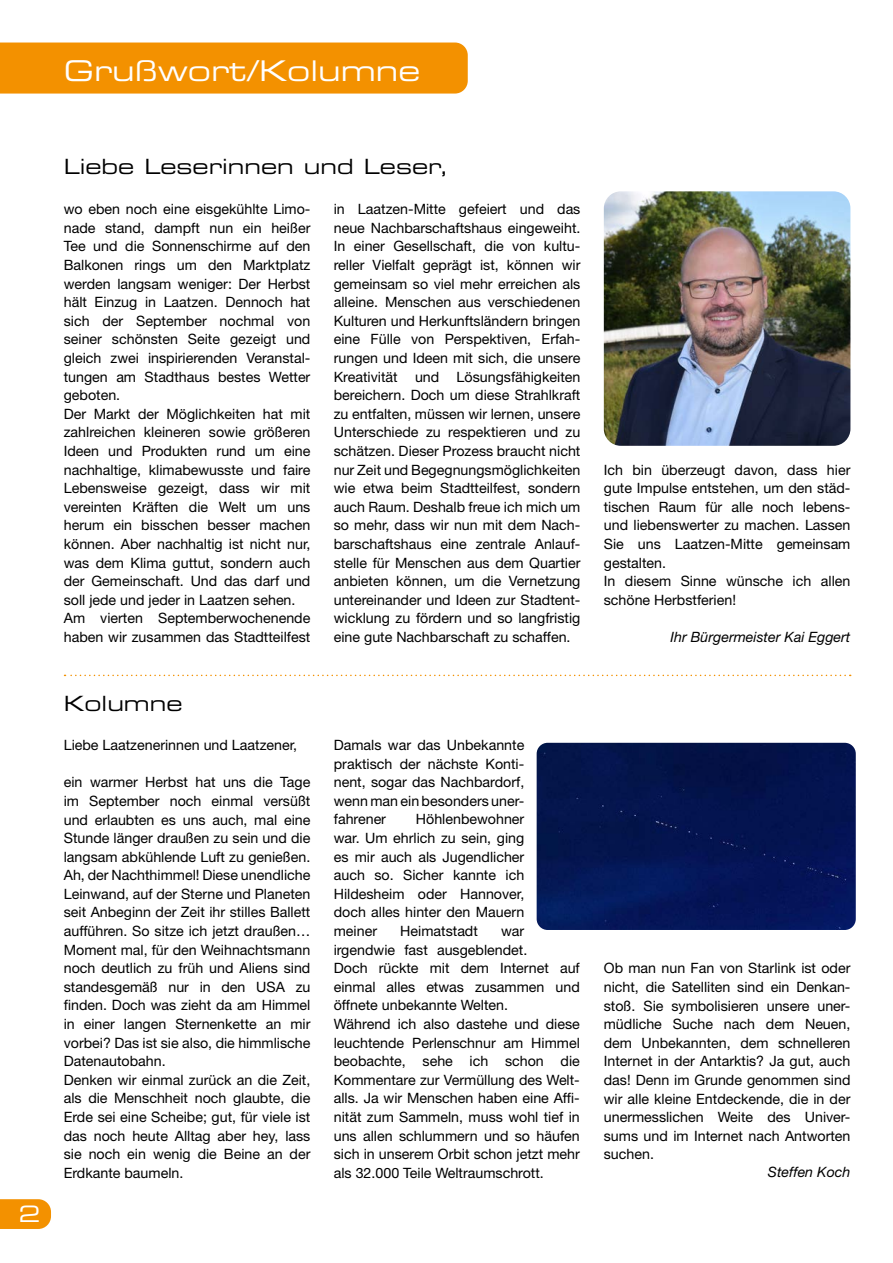
<style>
.page{position:relative;width:893px;height:1263px;background:#fff}
.page>*{position:absolute;margin:0;border:0;box-sizing:border-box;transform-origin:0 0}
.t1{font:28.5px "Eurostile Extended Two";color:#fff}
.t2{font:22.5px "Eurostile Extended Two";color:#fff}
.t3{font:21px "Eurostile Extended Two";color:#000}
.t4{font:14.25px/18.6px "Helvetica Neue LT Std";color:#000}
.t5{font:italic 14.25px "Helvetica Neue LT Std";color:#000}
</style>
<div class="page">
<div style="left:0;top:43px;width:468px;height:51px;background:#f39100"></div>
<svg style="left:0;top:1199px;width:51px;height:30px;background:#f3960d"></svg>
<svg style="left:65px;top:675px;width:786px;height:1px"></svg>
<img style="left:604px;top:191px;width:246px;height:255px">
<img style="left:537px;top:743px;width:319px;height:187px">
<h1 class="t1" style="left:64px;top:51px;width:358px">Grußwort/Kolumne</h1>
<h2 class="t2" style="left:19px;top:1198px;width:23px">2</h2>
<h3 class="t3" style="left:64px;top:152px;width:387px">Liebe Leserinnen und Leser,</h3>
<p class="t4" style="left:64px;top:200px;width:248px">wo eben noch eine eisgekühlte Limo&shy;nade stand, dampft nun ein heißer Tee und die Sonnenschirme auf den Balkonen rings um den Marktplatz werden langsam weniger: Der Herbst hält Einzug in Laatzen. Dennoch hat sich der September nochmal von seiner schönsten Seite gezeigt und gleich zwei inspirierenden Veranstal&shy;tungen am Stadthaus bestes Wetter geboten.<br>Der Markt der Möglichkeiten hat mit zahlreichen kleineren sowie größeren Ideen und Produkten rund um eine nachhaltige, klimabewusste und faire Lebensweise gezeigt, dass wir mit vereinten Kräften die Welt um uns herum ein bisschen besser machen können. Aber nachhaltig ist nicht nur, was dem Klima guttut, sondern auch der Gemeinschaft. Und das darf und soll jede und jeder in Laatzen sehen.<br>Am vierten Septemberwochenende haben wir zusammen das Stadtteilfest</p>
<p class="t4" style="left:334px;top:200px;width:248px;text-align:justify">in Laatzen-Mitte gefeiert und das neue Nachbarschaftshaus eingeweiht.<br>In einer Gesellschaft, die von kultu&shy;reller Vielfalt geprägt ist, können wir gemeinsam so viel mehr erreichen als alleine. Menschen aus verschiedenen Kulturen und Herkunftsländern bringen eine Fülle von Perspektiven, Erfah&shy;rungen und Ideen mit sich, die unsere Kreativität und Lösungsfähigkeiten bereichern. Doch um diese Strahlkraft zu entfalten, müssen wir lernen, unsere Unterschiede zu respektieren und zu schätzen. Dieser Prozess braucht nicht nur Zeit und Begegnungsmöglichkeiten wie etwa beim Stadtteilfest, sondern auch Raum. Deshalb freue ich mich um so mehr, dass wir nun mit dem Nach&shy;barschaftshaus eine zentrale Anlauf&shy;stelle für Menschen aus dem Quartier anbieten können, um die Vernetzung untereinander und Ideen zur Stadtent&shy;wicklung zu fördern und so langfristig eine gute Nachbarschaft zu schaffen.</p>
<h3 class="t3" style="left:64px;top:689px;width:120px">Kolumne</h3>
<p class="t4" style="left:64px;top:735px;width:235px">Liebe Laatzenerinnen und Laatzener,</p>
<p class="t4" style="left:64px;top:773px;width:248px">ein warmer Herbst hat uns die Tage im September noch einmal versüßt und erlaubten es uns auch, mal eine Stunde länger draußen zu sein und die langsam abkühlende Luft zu genießen.<br>Ah, der Nachthimmel! Diese unendliche Leinwand, auf der Sterne und Planeten seit Anbeginn der Zeit ihr stilles Ballett aufführen. So sitze ich jetzt draußen… Moment mal, für den Weihnachtsmann noch deutlich zu früh und Aliens sind standesgemäß nur in den USA zu finden. Doch was zieht da am Himmel in einer langen Sternenkette an mir vorbei? Das ist sie also, die himmlische Datenautobahn.<br>Denken wir einmal zurück an die Zeit, als die Menschheit noch glaubte, die Erde sei eine Scheibe; gut, für viele ist das noch heute Alltag aber hey, lass sie noch ein wenig die Beine an der Erdkante baumeln.</p>
<p class="t4" style="left:334px;top:735px;width:192px;text-align:justify">Damals war das Unbekannte praktisch der nächste Konti&shy;nent, sogar das Nachbardorf, wenn man ein besonders uner&shy;fahrener</p>
<p class="t4" style="left:334px;top:810px;width:192px;text-align:justify;text-indent:82px">Höhlenbewohner war. Um ehrlich zu sein, ging es mir auch als Jugendlicher auch so. Sicher kannte ich Hildesheim oder Hannover, doch alles hinter den Mauern meiner</p>
<p class="t4" style="left:400px;top:921px;width:79px">Heimatstadt</p>
<p class="t4" style="left:334px;top:921px;width:248px;text-indent:167px">war irgendwie fast ausgeblendet.<br>Doch rückte mit dem Internet auf einmal alles etwas zusammen und öffnete unbekannte Welten.<br>Während ich also dastehe und diese leuchtende Perlenschnur am Himmel beobachte, sehe ich schon die<br>Kommentare zur Vermüllung des Welt&shy;alls. Ja wir Menschen haben eine Affi&shy;nität zum Sammeln, muss wohl tief in uns allen schlummern und so häufen sich in unserem Orbit schon jetzt mehr als 32.000 Teile Weltraumschrott.</p>
<p class="t4" style="left:604px;top:460px;width:248px">Ich bin überzeugt davon, dass hier gute Impulse entstehen, um den städ&shy;tischen Raum für alle noch lebens&shy;und liebenswerter zu machen. Lassen<br>Sie uns Laatzen-Mitte gemeinsam gestalten.<br>In diesem Sinne wünsche ich allen schöne Herbstferien!</p>
<p class="t5" style="left:670px;top:628px;width:182px">Ihr Bürgermeister Kai Eggert</p>
<p class="t4" style="left:604px;top:959px;width:248px;text-align:justify">Ob man nun Fan von Starlink ist oder nicht, die Satelliten sind ein Denkan&shy;stoß. Sie symbolisieren unsere uner&shy;müdliche Suche nach dem Neuen, dem Unbekannten, dem schnelleren Internet in der Antarktis? Ja gut, auch das! Denn im Grunde genommen sind wir alle kleine Entdeckende, die in der unermesslichen Weite des Univer&shy;sums und im Internet nach Antworten suchen.</p>
<p class="t5" style="left:768px;top:1164px;width:84px">Steffen Koch</p>
</div>
